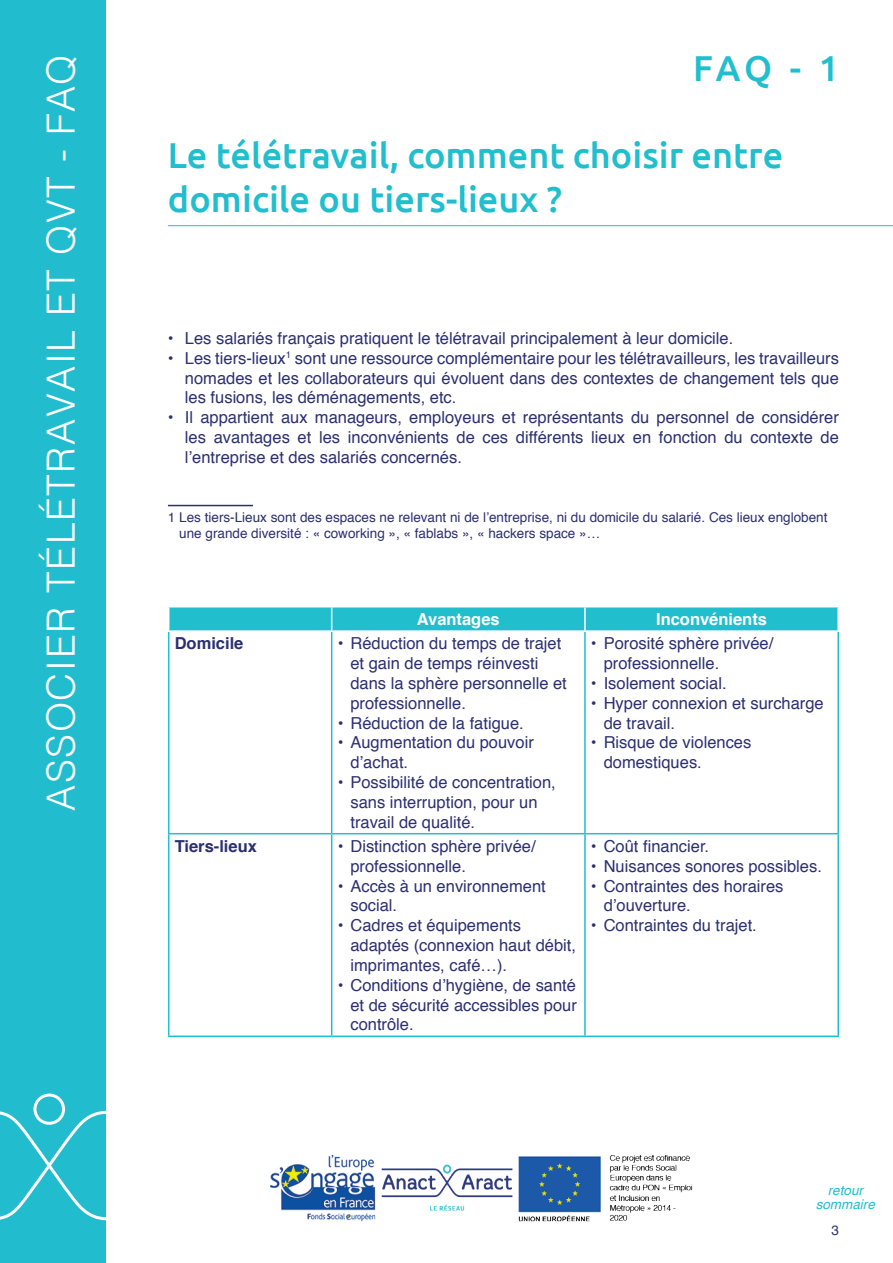
<style>
.page{position:relative;width:893px;height:1263px;background:#fff}
.page>*{position:absolute;margin:0;border:0;box-sizing:border-box;transform-origin:0 0}
.t1{font:300 39px "Helvetica";letter-spacing:.04em;color:#fff}
.t2{font:500 36px/43.2px "Ubuntu";color:#21bece}
.t3{font:16.5px/19.8px "Helvetica";color:#2c3071}
.t4{font:700 16.5px "Helvetica";color:#fff}
.t5{font:700 16.5px "Helvetica";color:#2c3071}
.t6{font:13.5px/16.2px "Helvetica";color:#2c3071}
.t7{font:italic 13.5px/13.5px "Helvetica";color:#21bece;text-align:center}
</style>
<div class="page">
<div style="left:0;top:0;width:106px;height:1263px;background:#21bdce"></div>
<svg style="left:0;top:1093px;width:106px;height:128px"></svg>
<img style="left:270px;top:1155px;width:423px;height:67px">
<hr style="left:168px;top:505px;width:85px;height:1px;background:#2c3071">
<hr style="left:168px;top:225px;width:725px;height:1px;background:#21bece">
<hr style="left:168px;top:632px;width:1px;height:201px;background:#21bece">
<hr style="left:331px;top:632px;width:1px;height:201px;background:#21bece">
<hr style="left:584px;top:632px;width:2px;height:201px;background:#21bece">
<hr style="left:837px;top:632px;width:2px;height:201px;background:#21bece">
<hr style="left:168px;top:833px;width:164px;height:1px;background:#21bece">
<hr style="left:168px;top:834px;width:1px;height:201px;background:#21bece">
<hr style="left:332px;top:833px;width:253px;height:1px;background:#21bece">
<hr style="left:331px;top:834px;width:1px;height:201px;background:#21bece">
<hr style="left:585px;top:833px;width:254px;height:1px;background:#21bece">
<hr style="left:584px;top:834px;width:2px;height:201px;background:#21bece">
<hr style="left:837px;top:834px;width:2px;height:201px;background:#21bece">
<hr style="left:168px;top:1035px;width:164px;height:2px;background:#21bece">
<hr style="left:332px;top:1035px;width:253px;height:2px;background:#21bece">
<hr style="left:585px;top:1035px;width:254px;height:2px;background:#21bece">
<div style="left:168px;top:607px;width:669px;height:23px;background:#21bece"></div>
<hr style="left:584px;top:607px;width:2px;height:23px;background:#fff">
<h1 class="t1" style="left:28px;top:811px;width:758px;rotate:-90deg">ASSOCIER TÉLÉTRAVAIL ET QVT - FAQ</h1>
<h2 class="t2" style="left:693px;top:45px;width:147px">FAQ - 1</h2>
<h2 class="t2" style="left:168px;top:133px;width:617px">Le télétravail, comment choisir entre domicile ou tiers-lieux ?</h2>
<p class="t3" style="left:168px;top:329px;width:567px">• Les salariés français pratiquent le télétravail principalement à leur domicile.</p>
<p class="t3" style="left:185px;top:349px;width:655px;text-align:justify;text-indent:-17px">• Les tiers-lieux<sup>1</sup> sont une ressource complémentaire pour les télétravailleurs, les travailleurs nomades et les collaborateurs qui évoluent dans des contextes de changement tels que les fusions, les déménagements, etc.</p>
<p class="t3" style="left:185px;top:408px;width:655px;text-align:justify;text-indent:-17px">• Il appartient aux manageurs, employeurs et représentants du personnel de considérer les avantages et les inconvénients de ces différents lieux en fonction du contexte de l’entreprise et des salariés concernés.</p>
<p class="t6" style="left:179px;top:509px;width:650px;text-indent:-11px">1 Les tiers-Lieux sont des espaces ne relevant ni de l’entreprise, ni du domicile du salarié. Ces lieux englobent une grande diversité : « coworking », « fablabs », « hackers space »…</p>
<p class="t4" style="left:417px;top:606px;width:84px">Avantages</p>
<p class="t4" style="left:656px;top:606px;width:112px">Inconvénients</p>
<p class="t5" style="left:175px;top:630px;width:70px">Domicile</p>
<p class="t3" style="left:350px;top:634px;width:218px;text-indent:-13px">• Réduction du temps de trajet et gain de temps réinvesti dans la sphère personnelle et professionnelle.</p>
<p class="t3" style="left:338px;top:713px;width:188px">• Réduction de la fatigue.</p>
<p class="t3" style="left:350px;top:733px;width:185px;text-indent:-13px">• Augmentation du pouvoir d’achat.</p>
<p class="t3" style="left:350px;top:773px;width:207px;text-indent:-13px">• Possibilité de concentration, sans interruption, pour un travail de qualité.</p>
<p class="t5" style="left:175px;top:833px;width:84px">Tiers-lieux</p>
<p class="t3" style="left:350px;top:837px;width:187px;text-indent:-13px">• Distinction sphère privée/ professionnelle.</p>
<p class="t3" style="left:350px;top:876px;width:197px;text-indent:-13px">• Accès à un environnement social.</p>
<p class="t3" style="left:350px;top:916px;width:227px;text-indent:-13px">• Cadres et équipements adaptés (connexion haut débit, imprimantes, café…).</p>
<p class="t3" style="left:350px;top:975px;width:228px;text-align:justify;text-indent:-13px">• Conditions d’hygiène, de santé et de sécurité accessibles pour contrôle.</p>
<p class="t3" style="left:604px;top:634px;width:171px;text-indent:-13px">• Porosité sphère privée/ professionnelle.</p>
<p class="t3" style="left:591px;top:674px;width:137px">• Isolement social.</p>
<p class="t3" style="left:604px;top:694px;width:222px;text-indent:-13px">• Hyper connexion et surcharge de travail.</p>
<p class="t3" style="left:604px;top:733px;width:149px;text-indent:-13px">• Risque de violences domestiques.</p>
<p class="t3" style="left:591px;top:837px;width:120px">• Coût financier.</p>
<p class="t3" style="left:591px;top:857px;width:232px">• Nuisances sonores possibles.</p>
<p class="t3" style="left:604px;top:876px;width:181px;text-indent:-13px">• Contraintes des horaires d’ouverture.</p>
<p class="t3" style="left:591px;top:916px;width:167px">• Contraintes du trajet.</p>
<p class="t7" style="left:816px;top:1184px;width:61px">retour sommaire</p>
<p class="t6" style="left:831px;top:1223px;width:9px">3</p>
</div>
